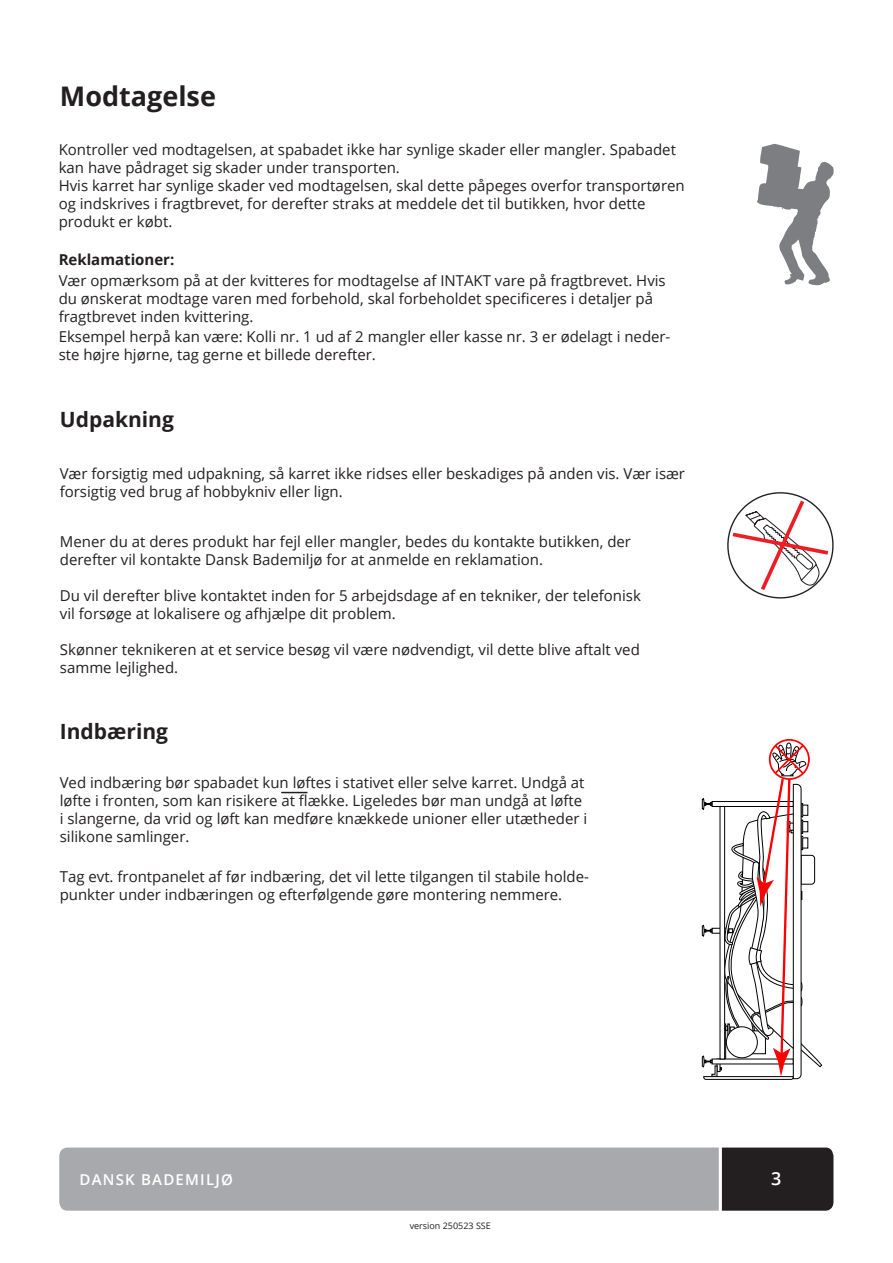
<style>
.page{position:relative;width:893px;height:1263px;background:#fff}
.page>*{position:absolute;margin:0;border:0;box-sizing:border-box;transform-origin:0 0}
.Overskrift_14_Fed{font:700 27px "Open Sans";color:#231f20}
.Overskrift_14_Fed-2{font:700 21px "Open Sans";color:#231f20}
.t1{font:600 18px "Open Sans";color:#fff}
.t2{font:15px/18px "Open Sans";color:#231f20}
.t3{font:600 15px "Open Sans";letter-spacing:.08em;color:#fff}
.t4{font:700 15px "Open Sans";color:#231f20}
.t5{font:9px "Open Sans";color:#231f20}
</style>
<div class="page">
<svg style="left:59px;top:1147px;width:774px;height:64px;background:#97989b"></svg>
<svg style="left:727px;top:492px;width:107px;height:107px"></svg>
<svg style="left:757px;top:144px;width:77px;height:141px"></svg>
<div style="left:769px;top:739px;width:41px;height:41px;border:2px solid #f00;border-radius:50%"></div>
<svg style="left:702px;top:742px;width:121px;height:338px"></svg>
<svg style="left:281px;top:792px;width:26px;height:1px"></svg>
<p class="Overskrift_14_Fed" style="left:60px;top:77px;width:158px">Modtagelse</p>
<p class="t2" style="left:59px;top:141px;width:619px">Kontroller ved modtagelsen, at spabadet ikke har synlige skader eller mangler. Spabadet kan have pådraget sig skader under transporten.</p>
<p class="t2" style="left:59px;top:177px;width:628px">Hvis karret har synlige skader ved modtagelsen, skal dette påpeges overfor transportøren og indskrives i fragtbrevet, for derefter straks at meddele det til butikken, hvor dette produkt er købt.</p>
<p class="t4" style="left:59px;top:249px;width:117px">Reklamationer:</p>
<p class="t2" style="left:59px;top:271px;width:609px">Vær opmærksom på at der kvitteres for modtagelse af INTAKT vare på fragtbrevet. Hvis du ønskerat modtage varen med forbehold, skal forbeholdet specificeres i detaljer på fragtbrevet inden kvittering.</p>
<p class="t2" style="left:59px;top:327px;width:613px">Eksempel herpå kan være: Kolli nr. 1 ud af 2 mangler eller kasse nr. 3 er ødelagt i neder&shy;ste højre hjørne, tag gerne et billede derefter.</p>
<p class="Overskrift_14_Fed-2" style="left:60px;top:404px;width:116px">Udpakning</p>
<p class="t2" style="left:60px;top:464px;width:627px">Vær forsigtig med udpakning, så karret ikke ridses eller beskadiges på anden vis. Vær især forsigtig ved brug af hobbykniv eller lign.</p>
<p class="t2" style="left:60px;top:532px;width:573px">Mener du at deres produkt har fejl eller mangler, bedes du kontakte butikken, der derefter vil kontakte Dansk Bademiljø for at anmelde en reklamation.</p>
<p class="t2" style="left:60px;top:586px;width:582px">Du vil derefter blive kontaktet inden for 5 arbejdsdage af en tekniker, der telefonisk vil forsøge at lokalisere og afhjælpe dit problem.</p>
<p class="t2" style="left:60px;top:640px;width:581px">Skønner teknikeren at et service besøg vil være nødvendigt, vil dette blive aftalt ved samme lejlighed.</p>
<p class="Overskrift_14_Fed-2" style="left:60px;top:716px;width:110px">Indbæring</p>
<p class="t2" style="left:60px;top:773px;width:529px">Ved indbæring bør spabadet kun løftes i stativet eller selve karret. Undgå at løfte i fronten, som kan risikere at flække. Ligeledes bør man undgå at løfte i slangerne, da vrid og løft kan medføre knækkede unioner eller utætheder i silikone samlinger.</p>
<p class="t2" style="left:60px;top:867px;width:531px">Tag evt. frontpanelet af før indbæring, det vil lette tilgangen til stabile holde&shy;punkter under indbæringen og efterfølgende gøre montering nemmere.</p>
<p class="t3" style="left:80px;top:1169px;width:155px">DANSK BADEMILJØ</p>
<p class="t1" style="left:771px;top:1166px;width:12px">3</p>
<p class="t5" style="left:410px;top:1220px;width:83px">version 250523 SSE</p>
</div>
